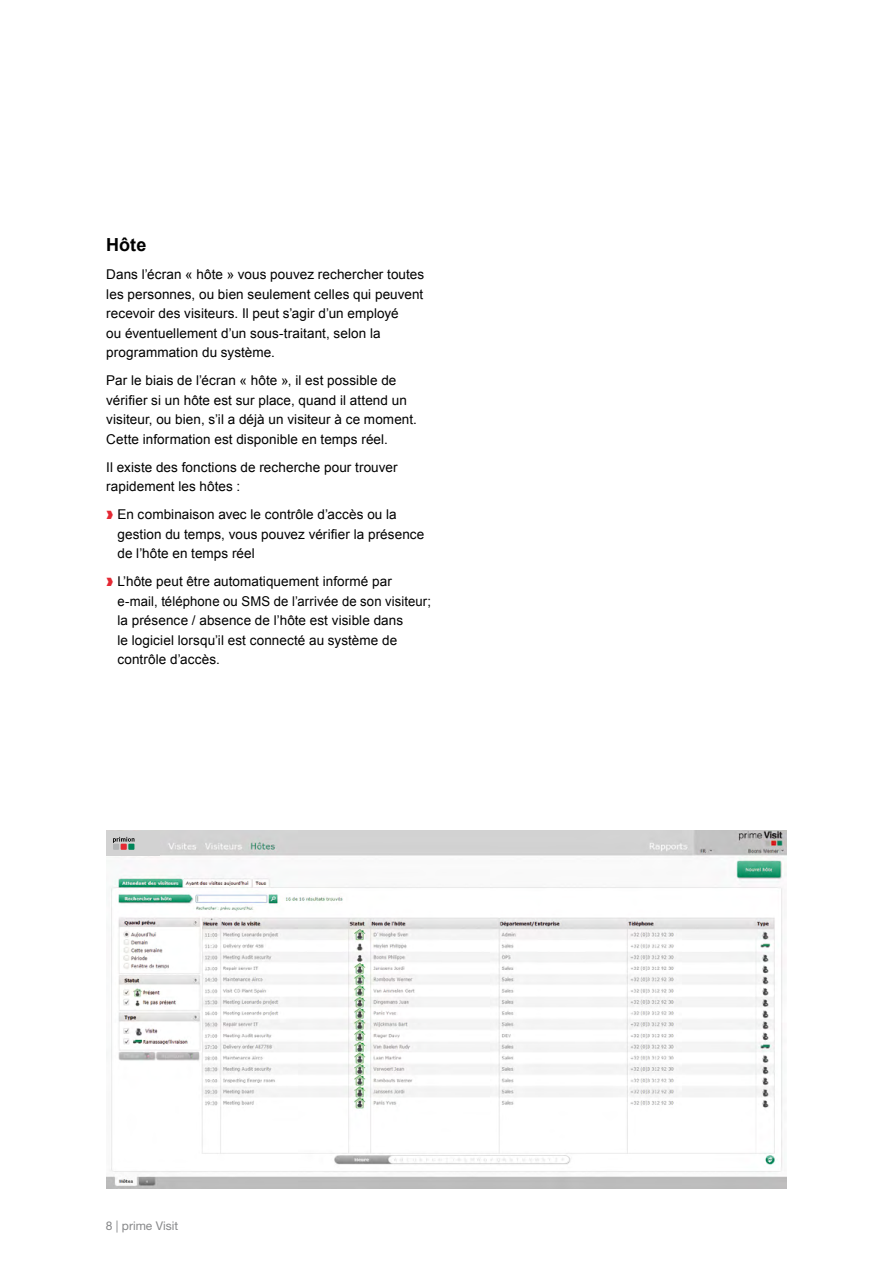
<style>
.page{position:relative;width:893px;height:1263px;background:#fff}
.page>*{position:absolute;margin:0;border:0;box-sizing:border-box;transform-origin:0 0}
.t1{font:700 18px "Arial";color:#000}
.t2{font:13.5px/19.5px "Arial";letter-spacing:.005em;color:#000}
.t3{font:12px "Helvetica Neue LT Std";color:#87888a}
.s1{color:#e42934}
</style>
<div class="page">
<img style="left:106px;top:831px;width:681px;height:357px">
<div style="left:106px;top:831px;width:54px;height:25px;background:#d2d2d2"></div>
<svg style="left:113px;top:837px;width:21px;height:13px"></svg>
<h1 class="t1" style="left:106px;top:233px;width:42px">Hôte</h1>
<p class="t2" style="left:106px;top:265px;width:319px">Dans l’écran « hôte » vous pouvez rechercher toutes les personnes, ou bien seulement celles qui peuvent recevoir des visiteurs. Il peut s’agir d’un employé<br>ou éventuellement d’un sous-traitant, selon la programmation du système.</p>
<p class="t2" style="left:106px;top:371px;width:312px">Par le biais de l’écran « hôte », il est possible de vérifier si un hôte est sur place, quand il attend un visiteur, ou bien, s’il a déjà un visiteur à ce moment.<br>Cette information est disponible en temps réel.</p>
<p class="t2" style="left:106px;top:457px;width:293px">Il existe des fonctions de recherche pour trouver rapidement les hôtes :</p>
<p class="t2" style="left:117px;top:505px;width:308px;text-indent:-11px"><span class="s1">❱</span> En combinaison avec le contrôle d’accès ou la gestion du temps, vous pouvez vérifier la présence de l’hôte en temps réel</p>
<p class="t2" style="left:117px;top:572px;width:315px;text-indent:-11px"><span class="s1">❱</span> L’hôte peut être automatiquement informé par e-mail, téléphone ou SMS de l’arrivée de son visiteur; la présence / absence de l’hôte est visible dans<br>le logiciel lorsqu’il est connecté au système de contrôle d’accès.</p>
<p class="t3" style="left:106px;top:1218px;width:74px">8 | prime Visit</p>
</div>
